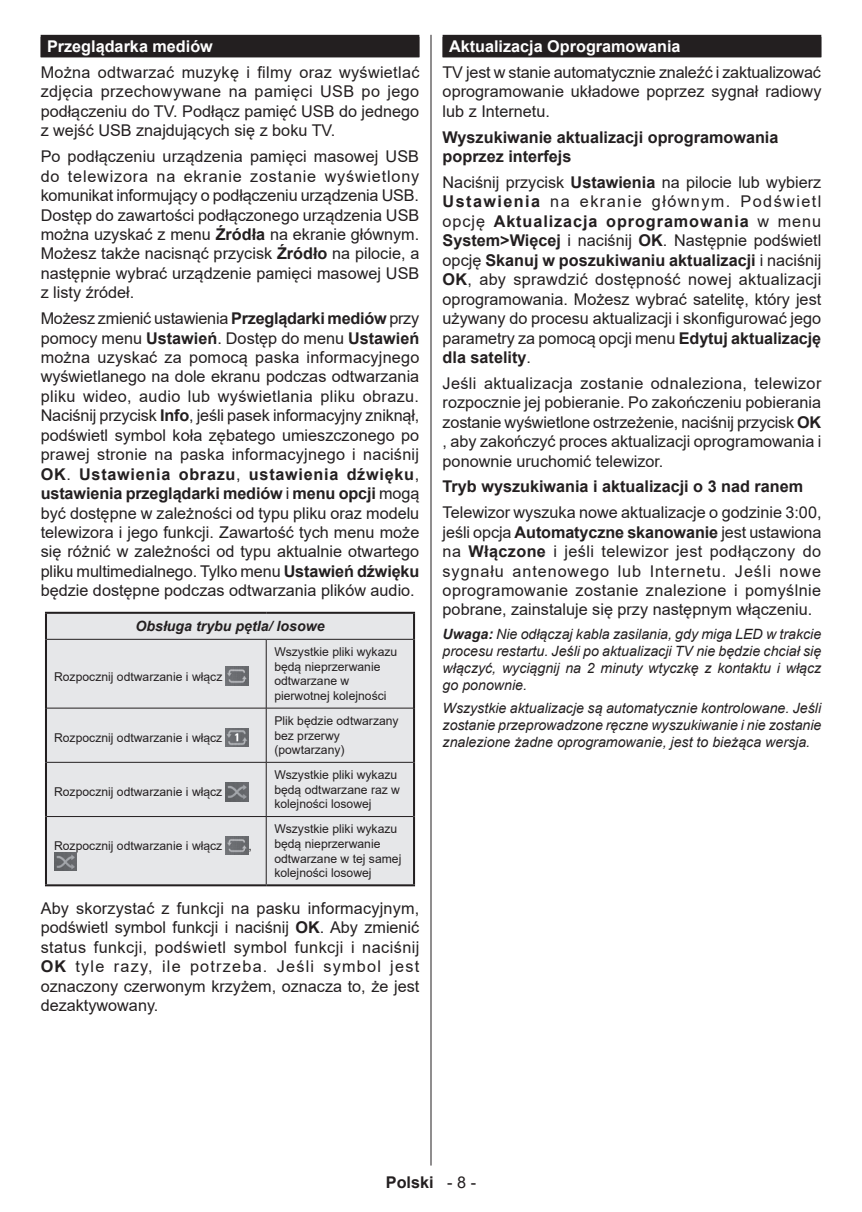
<style>
.page{position:relative;width:862px;height:1212px;background:#fff}
.page>*{position:absolute;margin:0;border:0;box-sizing:border-box;transform-origin:0 0}
.t1{font:16.2px/19.3px "Arial";color:#231f20;text-align:justify}
.t2{font:700 16.2px/19.3px "Arial";color:#231f20}
.t3{font:700 16.2px "Arial";color:#fff}
.t4{font:italic 14.17px/17.1px "Arial";color:#231f20;text-align:justify}
.t5{font:italic 700 14.17px "Arial";color:#231f20}
.t6{font:12.15px/14.6px "Arial";color:#231f20}
.s1{font-weight:700}
.s2{font-weight:400}
</style>
<div class="page">
<hr style="left:430px;top:35px;width:1px;height:1130px;background:#231f20">
<div style="left:41px;top:35px;width:378px;height:22px;background:#231f20"></div>
<div style="left:47px;top:614px;width:366px;height:270px;background:#e6e7e9"></div>
<hr style="left:45px;top:612px;width:221px;height:2px;background:#231f20">
<hr style="left:45px;top:614px;width:2px;height:25px;background:#231f20">
<hr style="left:266px;top:612px;width:149px;height:2px;background:#231f20">
<hr style="left:45px;top:639px;width:2px;height:69px;background:#231f20">
<hr style="left:413px;top:639px;width:2px;height:69px;background:#231f20">
<hr style="left:45px;top:708px;width:2px;height:54px;background:#231f20">
<hr style="left:413px;top:708px;width:2px;height:54px;background:#231f20">
<hr style="left:45px;top:762px;width:2px;height:54px;background:#231f20">
<hr style="left:413px;top:762px;width:2px;height:54px;background:#231f20">
<hr style="left:45px;top:816px;width:2px;height:68px;background:#231f20">
<hr style="left:413px;top:816px;width:2px;height:68px;background:#231f20">
<hr style="left:45px;top:884px;width:221px;height:2px;background:#231f20">
<hr style="left:266px;top:884px;width:149px;height:2px;background:#231f20">
<hr style="left:47px;top:639px;width:219px;height:1px;background:#231f20">
<hr style="left:266px;top:639px;width:147px;height:1px;background:#231f20">
<hr style="left:266px;top:639px;width:1px;height:69px;background:#231f20">
<hr style="left:47px;top:708px;width:219px;height:1px;background:#231f20">
<hr style="left:266px;top:708px;width:147px;height:1px;background:#231f20">
<hr style="left:266px;top:708px;width:1px;height:54px;background:#231f20">
<hr style="left:47px;top:762px;width:219px;height:1px;background:#231f20">
<hr style="left:413px;top:614px;width:2px;height:25px;background:#231f20">
<hr style="left:266px;top:762px;width:147px;height:1px;background:#231f20">
<hr style="left:266px;top:762px;width:1px;height:54px;background:#231f20">
<hr style="left:47px;top:816px;width:219px;height:1px;background:#231f20">
<hr style="left:266px;top:816px;width:147px;height:1px;background:#231f20">
<hr style="left:266px;top:817px;width:1px;height:67px;background:#231f20">
<img style="left:226px;top:667px;width:22px;height:18px">
<img style="left:226px;top:728px;width:22px;height:19px">
<img style="left:226px;top:782px;width:22px;height:19px">
<img style="left:226px;top:836px;width:22px;height:18px">
<img style="left:54px;top:852px;width:23px;height:18px">
<div style="left:442px;top:35px;width:378px;height:22px;background:#231f20"></div>
<p class="t3" style="left:47px;top:35px;width:167px">Przeglądarka mediów</p>
<p class="t1" style="left:41px;top:63px;width:380px">Można odtwarzać muzykę i filmy oraz wyświetlać zdjęcia przechowywane na pamięci USB po jego podłączeniu do TV. Podłącz pamięć USB do jednego z wejść USB znajdujących się z boku TV.</p>
<p class="t1" style="left:41px;top:147px;width:380px">Po podłączeniu urządzenia pamięci masowej USB do telewizora na ekranie zostanie wyświetlony komunikat informujący o podłączeniu urządzenia USB.<br>Dostęp do zawartości podłączonego urządzenia USB można uzyskać z menu <span class="s1">Źródła</span> na ekranie głównym.<br>Możesz także nacisnąć przycisk <span class="s1">Źródło</span> na pilocie, a następnie wybrać urządzenie pamięci masowej USB z listy źródeł.</p>
<p class="t1" style="left:41px;top:309px;width:380px">Możesz zmienić ustawienia <span class="s1">Przeglądarki mediów</span> przy pomocy menu <span class="s1">Ustawień</span>. Dostęp do menu <span class="s1">Ustawień </span>można uzyskać za pomocą paska informacyjnego wyświetlanego na dole ekranu podczas odtwarzania pliku wideo, audio lub wyświetlania pliku obrazu.<br>Naciśnij przycisk <span class="s1">Info</span>, jeśli pasek informacyjny zniknął, podświetl symbol koła zębatego umieszczonego po prawej stronie na paska informacyjnego i naciśnij <span class="s1">OK</span>. <span class="s1">Ustawienia obrazu</span>, <span class="s1">ustawienia dźwięku</span>, <span class="s1">ustawienia przeglądarki mediów</span> i <span class="s1">menu opcji</span> mogą być dostępne w zależności od typu pliku oraz modelu telewizora i jego funkcji. Zawartość tych menu może się różnić w zależności od typu aktualnie otwartego pliku multimedialnego. Tylko menu <span class="s1">Ustawień dźwięku </span>będzie dostępne podczas odtwarzania plików audio.</p>
<p class="t5" style="left:135px;top:617px;width:191px">Obsługa trybu pętla/ losowe</p>
<p class="t6" style="left:54px;top:669px;width:170px">Rozpocznij odtwarzanie i włącz</p>
<p class="t6" style="left:274px;top:645px;width:124px">Wszystkie pliki wykazu będą nieprzerwanie odtwarzane w pierwotnej kolejności</p>
<p class="t6" style="left:54px;top:730px;width:170px">Rozpocznij odtwarzanie i włącz</p>
<p class="t6" style="left:54px;top:784px;width:170px">Rozpocznij odtwarzanie i włącz</p>
<p class="t6" style="left:274px;top:713px;width:126px">Plik będzie odtwarzany bez przerwy (powtarzany)</p>
<p class="t6" style="left:274px;top:768px;width:127px">Wszystkie pliki wykazu będą odtwarzane raz w kolejności losowej</p>
<p class="t6" style="left:274px;top:822px;width:128px">Wszystkie pliki wykazu będą nieprzerwanie odtwarzane w tej samej kolejności losowej</p>
<p class="t1" style="left:41px;top:898px;width:380px">Aby skorzystać z funkcji na pasku informacyjnym, podświetl symbol funkcji i naciśnij <span class="s1">OK</span>. Aby zmienić status funkcji, podświetl symbol funkcji i naciśnij <span class="s1">OK</span> tyle razy, ile potrzeba. Jeśli symbol jest oznaczony czerwonym krzyżem, oznacza to, że jest dezaktywowany.</p>
<p class="t6" style="left:54px;top:838px;width:170px">Rozpocznij odtwarzanie i włącz</p>
<p class="t6" style="left:248px;top:838px;width:5px">,</p>
<p class="t3" style="left:448px;top:35px;width:233px">Aktualizacja Oprogramowania</p>
<p class="t1" style="left:442px;top:63px;width:380px">TV jest w stanie automatycznie znaleźć i zaktualizować oprogramowanie układowe poprzez sygnał radiowy lub z Internetu.</p>
<p class="t2" style="left:442px;top:128px;width:337px">Wyszukiwanie aktualizacji oprogramowania poprzez interfejs</p>
<p class="t1" style="left:442px;top:173px;width:380px">Naciśnij przycisk <span class="s1">Ustawienia</span> na pilocie lub wybierz <span class="s1">Ustawienia</span> na ekranie głównym. Podświetl opcję <span class="s1">Aktualizacja oprogramowania</span> w menu <span class="s1">System&gt;Więcej</span> i naciśnij <span class="s1">OK</span>. Następnie podświetl opcję <span class="s1">Skanuj w poszukiwaniu aktualizacji</span> i naciśnij <span class="s1">OK</span>, aby sprawdzić dostępność nowej aktualizacji oprogramowania. Możesz wybrać satelitę, który jest używany do procesu aktualizacji i skonfigurować jego parametry za pomocą opcji menu <span class="s1">Edytuj aktualizację dla satelity</span>.</p>
<p class="t1" style="left:442px;top:373px;width:380px">Jeśli aktualizacja zostanie odnaleziona, telewizor rozpocznie jej pobieranie. Po zakończeniu pobierania zostanie wyświetlone ostrzeżenie, naciśnij przycisk <span class="s1">OK </span>, aby zakończyć proces aktualizacji oprogramowania i ponownie uruchomić telewizor.</p>
<p class="t2" style="left:442px;top:477px;width:362px">Tryb wyszukiwania i aktualizacji o 3 nad ranem</p>
<p class="t1" style="left:442px;top:503px;width:380px">Telewizor wyszuka nowe aktualizacje o godzinie 3:00, jeśli opcja <span class="s1">Automatyczne skanowanie</span> jest ustawiona na <span class="s1">Włączone</span> i jeśli telewizor jest podłączony do sygnału antenowego lub Internetu. Jeśli nowe oprogramowanie zostanie znalezione i pomyślnie pobrane, zainstaluje się przy następnym włączeniu.</p>
<p class="t4" style="left:442px;top:625px;width:380px"><span class="s1">Uwaga:</span> Nie odłączaj kabla zasilania, gdy miga LED w trakcie procesu restartu. Jeśli po aktualizacji TV nie będzie chciał się włączyć, wyciągnij na 2 minuty wtyczkę z kontaktu i włącz go ponownie.</p>
<p class="t4" style="left:442px;top:700px;width:380px">Wszystkie aktualizacje są automatycznie kontrolowane. Jeśli zostanie przeprowadzone ręczne wyszukiwanie i nie zostanie znalezione żadne oprogramowanie, jest to bieżąca wersja.</p>
<p class="t2" style="left:385px;top:1173px;width:92px">Polski <span class="s2">- 8 -</span></p>
</div>
